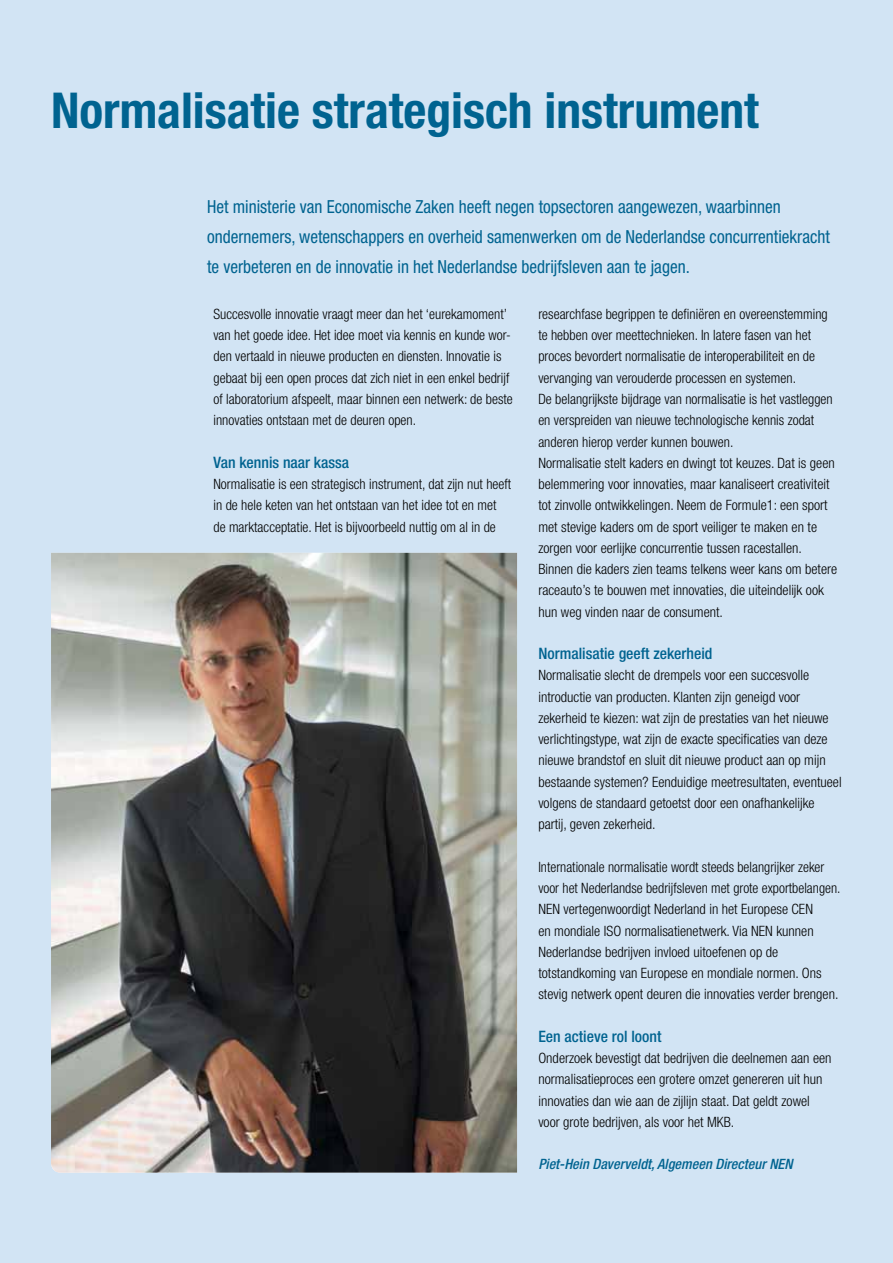
<style>
.page{position:relative;width:893px;height:1263px;background:#d2e4f4}
.page>*{position:absolute;margin:0;border:0;box-sizing:border-box;transform-origin:0 0}
.t1{font:700 condensed 49.5px "Helvetica Neue LT Std";color:#006390}
.t2{font:condensed 18px/30px "Helvetica Neue LT Std";color:#006390;scale:.96 1}
.t3{font:500 condensed 15.75px "Helvetica Neue LT Std";color:#006390}
.t4{font:300 condensed 14.25px/21.3px "Helvetica Neue LT Std";color:#000}
.t5{font:italic 500 condensed 14.25px "Helvetica Neue LT Std";color:#006390}
</style>
<div class="page">
<img style="left:51px;top:553px;width:466px;height:619px">
<h1 class="t1" style="left:51px;top:80px;width:709px">Normalisatie strategisch instrument</h1>
<p class="t2" style="left:207px;top:191px;width:650px">Het ministerie van Economische Zaken heeft negen topsectoren aangewezen, waarbinnen ondernemers, wetenschappers en overheid samenwerken om de Nederlandse concurrentiekracht te verbeteren en de innovatie in het Nederlandse bedrijfsleven aan te jagen.</p>
<p class="t4" style="left:213px;top:303px;width:301px">Succesvolle innovatie vraagt meer dan het ‘eurekamoment’ van het goede idee. Het idee moet via kennis en kunde wor&shy;den vertaald in nieuwe producten en diensten. Innovatie is gebaat bij een open proces dat zich niet in een enkel bedrijf of laboratorium afspeelt, maar binnen een netwerk: de beste innovaties ontstaan met de deuren open.</p>
<p class="t3" style="left:213px;top:453px;width:137px">Van kennis naar kassa</p>
<p class="t4" style="left:213px;top:473px;width:299px">Normalisatie is een strategisch instrument, dat zijn nut heeft in de hele keten van het ontstaan van het idee tot en met de marktacceptatie. Het is bijvoorbeeld nuttig om al in de</p>
<p class="t4" style="left:538px;top:303px;width:300px">researchfase begrippen te definiëren en overeenstemming te hebben over meettechnieken. In latere fasen van het proces bevordert normalisatie de interoperabiliteit en de vervanging van verouderde processen en systemen.<br>De belangrijkste bijdrage van normalisatie is het vastleggen en verspreiden van nieuwe technologische kennis zodat anderen hierop verder kunnen bouwen.<br>Normalisatie stelt kaders en dwingt tot keuzes. Dat is geen belemmering voor innovaties, maar kanaliseert creativiteit tot zinvolle ontwikkelingen. Neem de Formule1: een sport met stevige kaders om de sport veiliger te maken en te zorgen voor eerlijke concurrentie tussen racestallen.<br>Binnen die kaders zien teams telkens weer kans om betere raceauto’s te bouwen met innovaties, die uiteindelijk ook hun weg vinden naar de consument.</p>
<p class="t3" style="left:538px;top:644px;width:176px">Normalisatie geeft zekerheid</p>
<p class="t4" style="left:538px;top:665px;width:305px">Normalisatie slecht de drempels voor een succesvolle introductie van producten. Klanten zijn geneigd voor zekerheid te kiezen: wat zijn de prestaties van het nieuwe verlichtingstype, wat zijn de exacte specificaties van deze nieuwe brandstof en sluit dit nieuwe product aan op mijn bestaande systemen? Eenduidige meetresultaten, eventueel volgens de standaard getoetst door een onafhankelijke partij, geven zekerheid.</p>
<p class="t4" style="left:538px;top:856px;width:304px">Internationale normalisatie wordt steeds belangrijker zeker voor het Nederlandse bedrijfsleven met grote exportbelangen.<br>NEN vertegenwoordigt Nederland in het Europese CEN<br>en mondiale ISO normalisatienetwerk. Via NEN kunnen Nederlandse bedrijven invloed uitoefenen op de totstandkoming van Europese en mondiale normen. Ons stevig netwerk opent deuren die innovaties verder brengen.</p>
<p class="t3" style="left:538px;top:1027px;width:125px">Een actieve rol loont</p>
<p class="t4" style="left:538px;top:1047px;width:295px">Onderzoek bevestigt dat bedrijven die deelnemen aan een normalisatieproces een grotere omzet genereren uit hun innovaties dan wie aan de zijlijn staat. Dat geldt zowel voor grote bedrijven, als voor het MKB.</p>
<p class="t5" style="left:538px;top:1156px;width:256px">Piet-Hein Daverveldt, Algemeen Directeur NEN</p>
</div>
